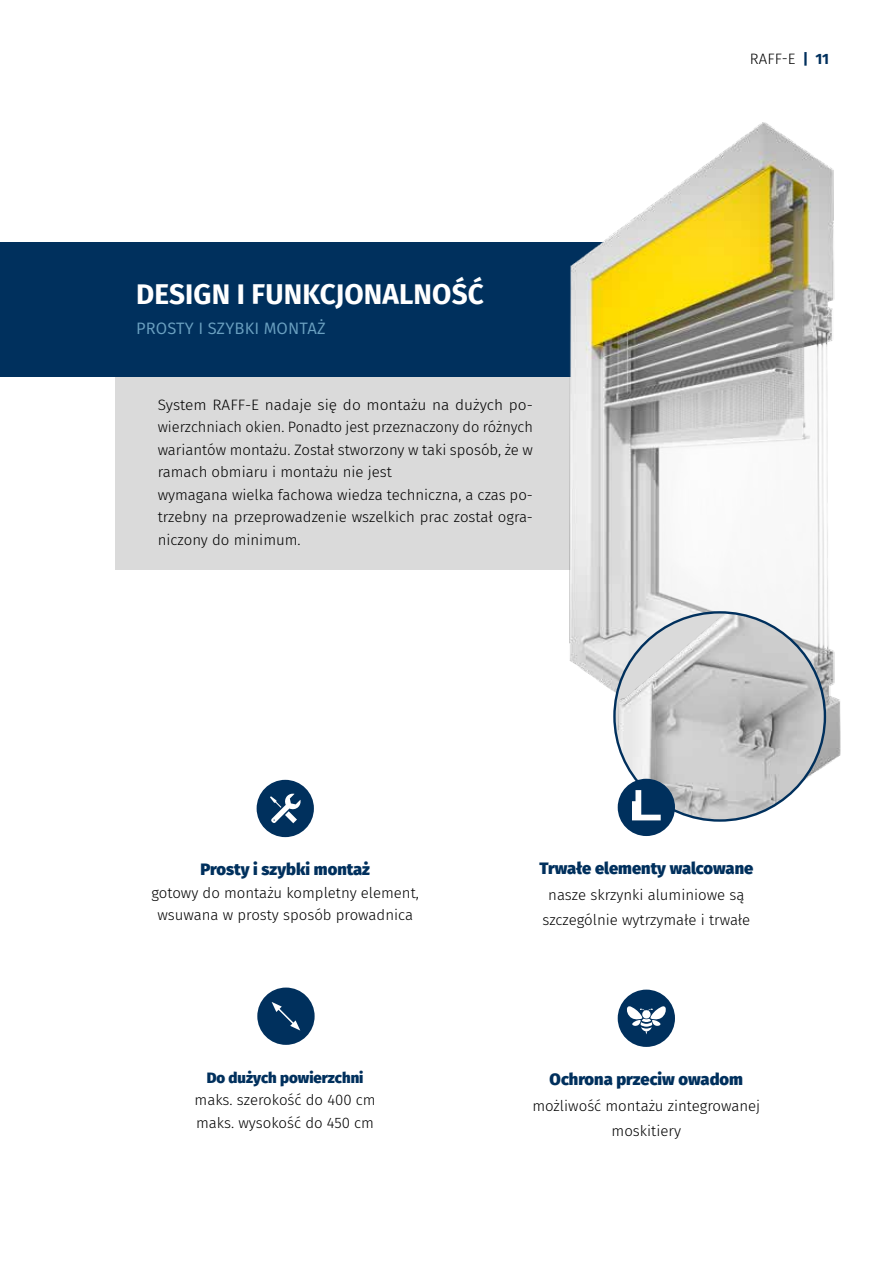
<style>
.page{position:relative;width:893px;height:1263px;background:#fff}
.page>*{position:absolute;margin:0;border:0;box-sizing:border-box;transform-origin:0 0}
.t1{font:700 28.5px "Fira Sans";letter-spacing:.005em;color:#fff}
.t2{font:800 16.5px "Fira Sans";color:#00305d}
.t3{font:16.5px "Fira Sans";letter-spacing:.01em;color:#6aa0c0}
.t4{font:300 15px/22.5px "Fira Sans";color:#000;text-align:center}
.t5{font:800 15px "Fira Sans";color:#00305d}
.s1{font-weight:700;color:#00305d}
</style>
<div class="page">
<div style="left:115px;top:313px;width:530px;height:257px;background:#dadada"></div>
<div style="left:0;top:242px;width:644px;height:135px;background:#00305d"></div>
<div style="left:257px;top:987px;width:58px;height:58px;background:#00305d;border-radius:50%"></div>
<svg style="left:272px;top:1002px;width:28px;height:28px"></svg>
<img style="left:569px;top:123px;width:272px;height:644px">
<img style="left:615px;top:612px;width:209px;height:208px">
<div style="left:618px;top:989px;width:57px;height:58px;background:#00305d;border-radius:50%"></div>
<svg style="left:626px;top:1006px;width:40px;height:28px"></svg>
<div style="left:618px;top:779px;width:57px;height:57px;background:#00305d;border-radius:50%"></div>
<svg style="left:632px;top:790px;width:29px;height:30px"></svg>
<div style="left:257px;top:780px;width:57px;height:57px;background:#00305d;border-radius:50%"></div>
<svg style="left:270px;top:793px;width:31px;height:31px"></svg>
<h1 class="t1" style="left:136px;top:270px;width:349px">DESIGN I FUNKCJONALNOŚĆ</h1>
<p class="t3" style="left:136px;top:316px;width:191px">PROSTY I SZYBKI MONTAŻ</p>
<p class="t4" style="left:158px;top:393px;width:377px;text-align:left">System RAFF-E nadaje się do montażu na dużych po&shy;wierzchniach okien. Ponadto jest przeznaczony do różnych wariantów montażu. Został stworzony w taki sposób, że w ramach obmiaru i montażu nie jest<br>wymagana wielka fachowa wiedza techniczna, a czas po&shy;trzebny na przeprowadzenie wszelkich prac został ogra&shy;niczony do minimum.</p>
<p class="t4" style="left:750px;top:47px;width:81px">RAFF-E <span class="s1">| 11</span></p>
<p class="t2" style="left:200px;top:855px;width:171px">Prosty i szybki montaż</p>
<p class="t4" style="left:152px;top:881px;width:269px">gotowy do montażu kompletny element, wsuwana w prosty sposób prowadnica</p>
<p class="t5" style="left:207px;top:1064px;width:158px">Do dużych powierzchni</p>
<p class="t4" style="left:195px;top:1089px;width:183px;text-align:left">maks. szerokość do 400 cm maks. wysokość do 450 cm</p>
<p class="t2" style="left:539px;top:854px;width:215px">Trwałe elementy walcowane</p>
<p class="t4" style="left:542px;top:882px;width:209px;line-height:25.5px">nasze skrzynki aluminiowe są szczególnie wytrzymałe i trwałe</p>
<p class="t2" style="left:550px;top:1065px;width:195px">Ochrona przeciw owadom</p>
<p class="t4" style="left:532px;top:1093px;width:229px;line-height:25.5px">możliwość montażu zintegrowanej moskitiery</p>
</div>
